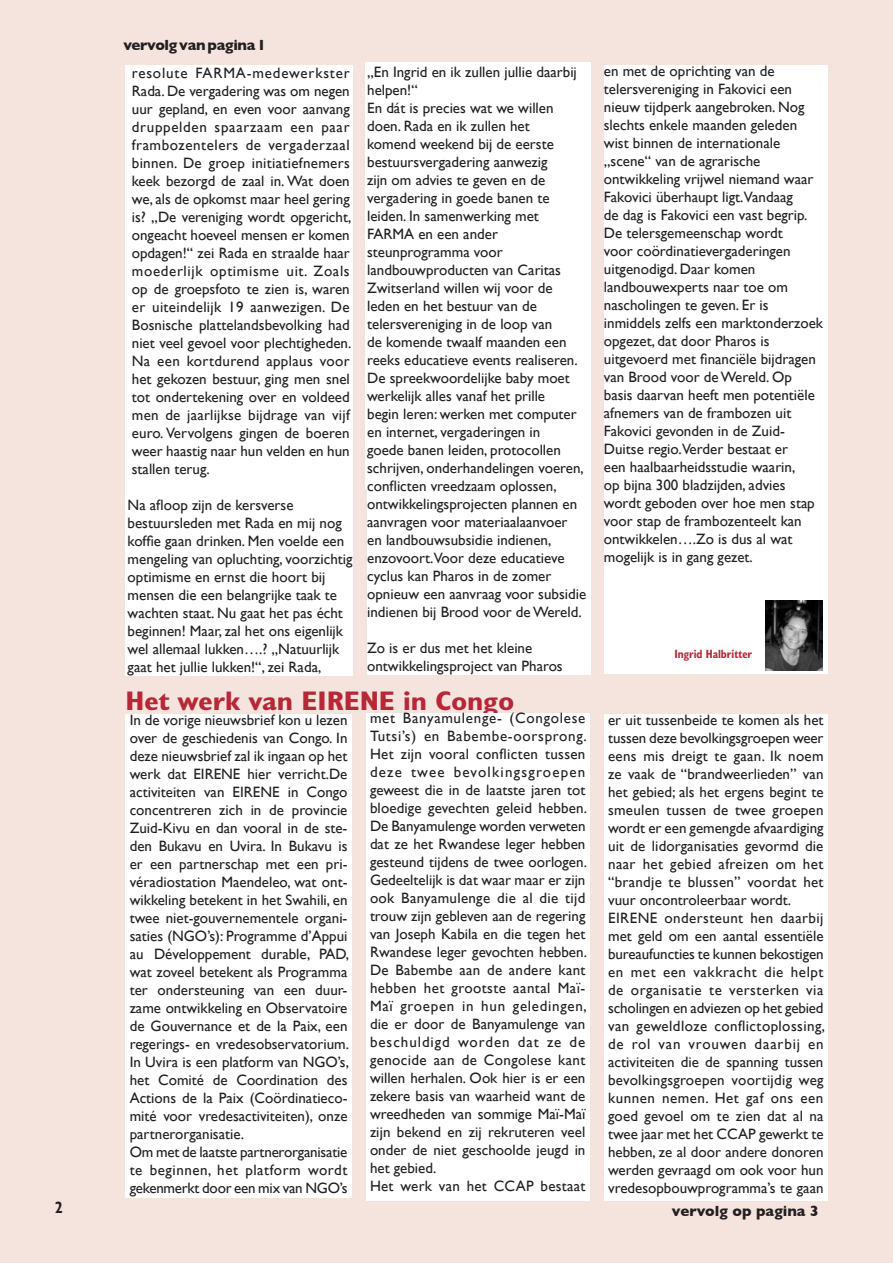
<style>
.page{position:relative;width:893px;height:1263px;background:#f5e4de}
.page>*{position:absolute;margin:0;border:0;box-sizing:border-box;transform-origin:0 0}
.t1{font:700 condensed 27px "Humanist 521 BT";color:#b72837;scale:1.21 1}
.t2{font:700 condensed 16.5px "Humanist 521 BT";color:#231f20}
.t3{font:15px/18px "Gill Sans";color:#231f20}
.t4{font:700 15px "Gill Sans";letter-spacing:-.015em;color:#231f20}
.t5{font:700 condensed 12px "Humanist 521 BT";color:#b72837}
</style>
<div class="page">
<div style="left:125px;top:65px;width:228px;height:611px;background:#fff"></div>
<div style="left:125px;top:714px;width:227px;height:484px;background:#fff"></div>
<div style="left:367px;top:67px;width:224px;height:608px;background:#fff"></div>
<div style="left:366px;top:713px;width:224px;height:487px;background:#fff"></div>
<div style="left:604px;top:714px;width:224px;height:486px;background:#fff"></div>
<div style="left:604px;top:65px;width:224px;height:608px;background:#fff"></div>
<img style="left:765px;top:601px;width:57px;height:70px">
<p class="t2" style="left:55px;top:1197px;width:9px">2</p>
<p class="t4" style="left:123px;top:36px;width:144px">vervolg van pagina 1</p>
<p class="t3" style="left:132px;top:65px;width:221px;text-align:justify">resolute FARMA-medewerkster Rada. De vergadering was om negen uur gepland, en even voor aanvang druppelden spaarzaam een paar frambozentelers de vergaderzaal binnen. De groep initiatiefnemers keek bezorgd de zaal in. Wat doen we, als de opkomst maar heel gering is? „De vereniging wordt opgericht, ongeacht hoeveel mensen er komen opdagen!“ zei Rada en straalde haar moederlijk optimisme uit. Zoals op de groepsfoto te zien is, waren er uiteindelijk 19 aanwezigen. De Bosnische plattelandsbevolking had niet veel gevoel voor plechtigheden.<br>Na een kortdurend applaus voor het gekozen bestuur, ging men snel tot ondertekening over en voldeed men de jaarlijkse bijdrage van vijf euro. Vervolgens gingen de boeren weer haastig naar hun velden en hun stallen terug.</p>
<p class="t3" style="left:128px;top:497px;width:226px">Na afloop zijn de kersverse bestuursleden met Rada en mij nog koffie gaan drinken. Men voelde een mengeling van opluchting, voorzichtig optimisme en ernst die hoort bij mensen die een belangrijke taak te wachten staat. Nu gaat het pas écht beginnen! Maar, zal het ons eigenlijk wel allemaal lukken….? „Natuurlijk gaat het jullie lukken!“, zei Rada,</p>
<p class="t3" style="left:130px;top:711px;width:221px">In de vorige nieuwsbrief kon u lezen over de geschiedenis van Congo. In deze nieuwsbrief zal ik ingaan op het werk dat EIRENE hier verricht.De activiteiten van EIRENE in Congo concentreren zich in de provincie Zuid-Kivu en dan vooral in de ste&shy;den Bukavu en Uvira. In Bukavu is er een partnerschap met een pri&shy;véradiostation Maendeleo, wat ont&shy;wikkeling betekent in het Swahili, en twee niet-gouvernementele organi&shy;saties (NGO’s): Programme d’Appui au Développement durable, PAD, wat zoveel betekent als Programma ter ondersteuning van een duur&shy;zame ontwikkeling en Observatoire de Gouvernance et de la Paix, een regerings- en vredesobservatorium.<br>In Uvira is een platform van NGO’s, het Comité de Coordination des Actions de la Paix (Coördinatieco&shy;mité voor vredesactiviteiten), onze partnerorganisatie.<br>Om met de laatste partnerorganisatie te beginnen, het platform wordt gekenmerkt door een mix van NGO’s</p>
<p class="t3" style="left:604px;top:62px;width:221px">en met de oprichting van de telersvereniging in Fakovici een nieuw tijdperk aangebroken. Nog slechts enkele maanden geleden wist binnen de internationale „scene“ van de agrarische ontwikkeling vrijwel niemand waar<br>Fakovici überhaupt ligt.Vandaag<br>de dag is Fakovici een vast begrip.<br>De telersgemeenschap wordt<br>voor coördinatievergaderingen uitgenodigd. Daar komen landbouwexperts naar toe om nascholingen te geven. Er is inmiddels zelfs een marktonderzoek opgezet, dat door Pharos is uitgevoerd met financiële bijdragen van Brood voor de Wereld. Op basis daarvan heeft men potentiële afnemers van de frambozen uit<br>Fakovici gevonden in de Zuid-<br>Duitse regio.Verder bestaat er<br>een haalbaarheidsstudie waarin,<br>op bijna 300 bladzijden, advies wordt geboden over hoe men stap voor stap de frambozenteelt kan ontwikkelen….Zo is dus al wat mogelijk is in gang gezet.</p>
<p class="t3" style="left:367px;top:63px;width:221px">„En Ingrid en ik zullen jullie daarbij helpen!“<br>En dát is precies wat we willen doen. Rada en ik zullen het<br>komend weekend bij de eerste bestuursvergadering aanwezig<br>zijn om advies te geven en de vergadering in goede banen te leiden. In samenwerking met<br>FARMA en een ander steunprogramma voor landbouwproducten van Caritas<br>Zwitserland willen wij voor de leden en het bestuur van de telersvereniging in de loop van<br>de komende twaalf maanden een reeks educatieve events realiseren.<br>De spreekwoordelijke baby moet werkelijk alles vanaf het prille<br>begin leren: werken met computer en internet, vergaderingen in<br>goede banen leiden, protocollen schrijven, onderhandelingen voeren, conflicten vreedzaam oplossen, ontwikkelingsprojecten plannen en aanvragen voor materiaalaanvoer<br>en landbouwsubsidie indienen, enzovoort.Voor deze educatieve cyclus kan Pharos in de zomer opnieuw een aanvraag voor subsidie indienen bij Brood voor de Wereld.</p>
<p class="t3" style="left:367px;top:639px;width:197px">Zo is er dus met het kleine ontwikkelingsproject van Pharos</p>
<h1 class="t1" style="left:125px;top:683px;width:323px">Het werk van EIRENE in Congo</h1>
<p class="t3" style="left:370px;top:710px;width:218px">met Banyamulenge- (Congolese<br>Tutsi’s) en Babembe-oorsprong.<br>Het zijn vooral conflicten tussen deze twee bevolkingsgroepen geweest die in de laatste jaren tot bloedige gevechten geleid hebben.<br>De Banyamulenge worden verweten dat ze het Rwandese leger hebben gesteund tijdens de twee oorlogen.<br>Gedeeltelijk is dat waar maar er zijn ook Banyamulenge die al die tijd trouw zijn gebleven aan de regering van Joseph Kabila en die tegen het<br>Rwandese leger gevochten hebben.<br>De Babembe aan de andere kant hebben het grootste aantal Maï-<br>Maï groepen in hun geledingen, die er door de Banyamulenge van beschuldigd worden dat ze de genocide aan de Congolese kant willen herhalen. Ook hier is er een zekere basis van waarheid want de wreedheden van sommige Maï-Maï zijn bekend en zij rekruteren veel onder de niet geschoolde jeugd in het gebied.<br>Het werk van het CCAP bestaat</p>
<p class="t3" style="left:608px;top:711px;width:219px">er uit tussenbeide te komen als het tussen deze bevolkingsgroepen weer eens mis dreigt te gaan. Ik noem ze vaak de “brandweerlieden” van het gebied; als het ergens begint te smeulen tussen de twee groepen wordt er een gemengde afvaardiging uit de lidorganisaties gevormd die naar het gebied afreizen om het “brandje te blussen” voordat het vuur oncontroleerbaar wordt.<br>EIRENE ondersteunt hen daarbij met geld om een aantal essentiële bureaufuncties te kunnen bekostigen en met een vakkracht die helpt de organisatie te versterken via scholingen en adviezen op het gebied van geweldloze conflictoplossing, de rol van vrouwen daarbij en activiteiten die de spanning tussen bevolkingsgroepen voortijdig weg kunnen nemen. Het gaf ons een goed gevoel om te zien dat al na twee jaar met het CCAP gewerkt te hebben, ze al door andere donoren werden gevraagd om ook voor hun vredesopbouwprogramma’s te gaan</p>
<p class="t4" style="left:672px;top:1202px;width:148px">vervolg op pagina 3</p>
<p class="t5" style="left:674px;top:646px;width:79px">Ingrid Halbritter</p>
</div>
